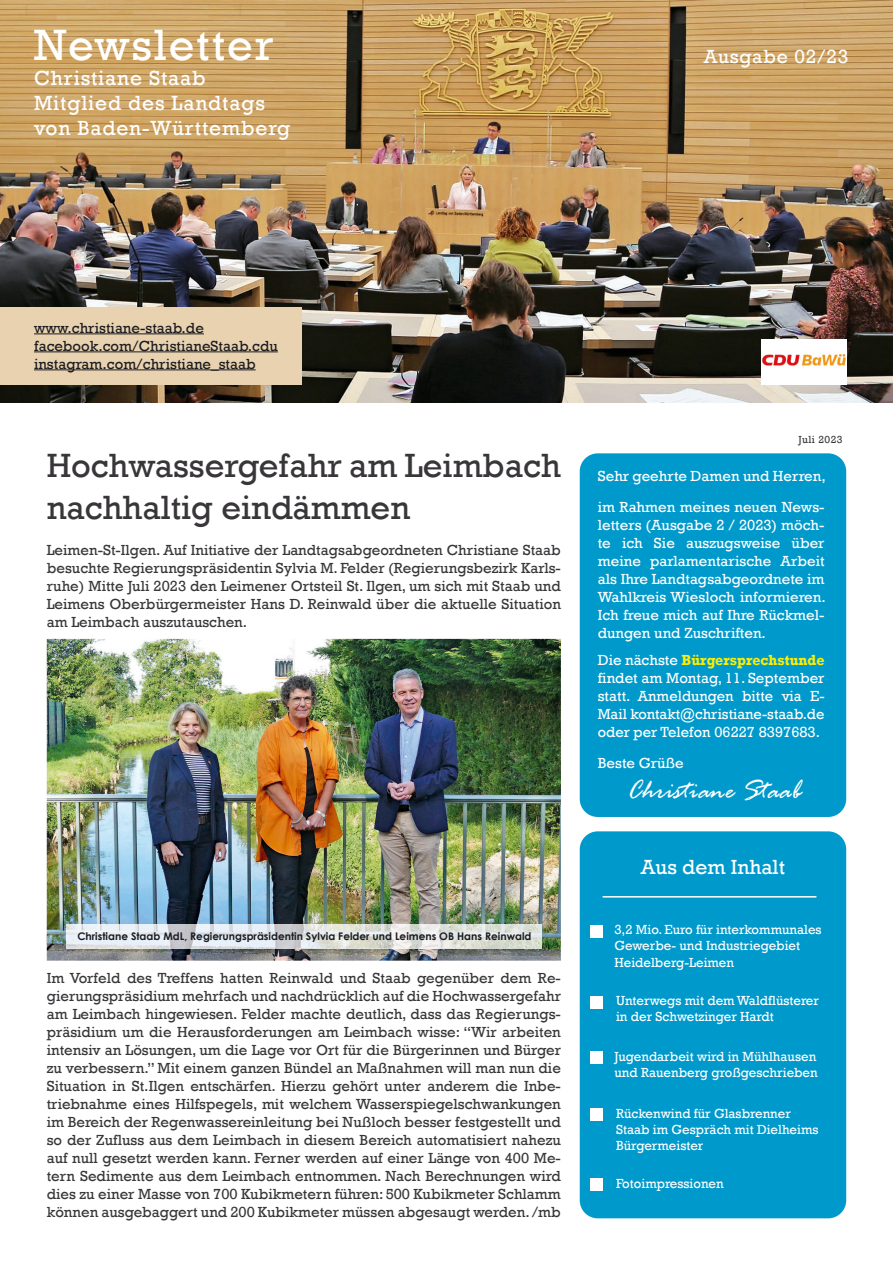
<style>
.page{position:relative;width:893px;height:1263px;background:#fff}
.page>*{position:absolute;margin:0;border:0;box-sizing:border-box;transform-origin:0 0}
.t1{font:45px "Rockwell";letter-spacing:.04em;color:#fff}
.t2{font:34.5px/41.4px "Rockwell";color:#39363a}
.t3{font:italic 28.5px "Rage";color:#fff}
.t4{font:21px/25.2px "Rockwell";letter-spacing:.04em;color:#fff}
.t5{font:21px "Rockwell";color:#fff}
.t6{font:19.5px "Rockwell";letter-spacing:.04em;color:#fff}
.t7{font:15px/18px "Rockwell";color:#39363a;text-align:justify}
.t8{font:15px/18px "Rockwell";color:#fff;text-align:justify}
.t9{font:15px/18px "Rockwell";color:#1b1c20}
.t10{font:13.5px/16.2px "Rockwell";color:#fff}
.t11{font:700 10.5px "Century Gothic";color:#1b1c20}
.t12{font:10.5px "Rockwell";letter-spacing:.04em;color:#39363a}
.s1{font-weight:700;color:#ffed00}
</style>
<div class="page">
<div style="left:580px;top:831px;width:266px;height:387px;background:#0099cb;border-radius:18px"></div>
<div style="left:590px;top:925px;width:13px;height:12px;background:#fff"></div>
<div style="left:580px;top:453px;width:266px;height:364px;background:#0099cb;border-radius:18px"></div>
<div style="left:590px;top:996px;width:12px;height:12px;background:#fff"></div>
<div style="left:590px;top:1051px;width:13px;height:13px;background:#fff"></div>
<div style="left:590px;top:1108px;width:13px;height:13px;background:#fff"></div>
<img style="left:0;top:0;width:893px;height:403px">
<div style="left:590px;top:1178px;width:13px;height:13px;background:#fff"></div>
<hr style="left:603px;top:896px;width:213px;height:1px;background:#fff">
<div style="left:0;top:307px;width:302px;height:78px;background:#e9d2b0"></div>
<hr style="left:34px;top:333px;width:170px;height:1px;background:#1b1c20">
<hr style="left:34px;top:351px;width:244px;height:1px;background:#1b1c20">
<hr style="left:34px;top:369px;width:222px;height:1px;background:#1b1c20">
<img style="left:47px;top:639px;width:514px;height:322px">
<img style="left:761px;top:339px;width:85px;height:46px">
<img style="left:67px;top:925px;width:475px;height:24px">
<h1 class="t1" style="left:34px;top:19px;width:241px">Newsletter</h1>
<h3 class="t4" style="left:34px;top:66px;width:258px">Christiane Staab<br>Mitglied des Landtags von Baden-Württemberg</h3>
<h3 class="t6" style="left:704px;top:45px;width:146px">Ausgabe 02/23</h3>
<p class="t9" style="left:34px;top:319px;width:245px">www.christiane-staab.de facebook.com/ChristianeStaab.cdu instagram.com/christiane_staab</p>
<h2 class="t2" style="left:47px;top:445px;width:516px">Hochwassergefahr am Leimbach nachhaltig eindämmen</h2>
<p class="t7" style="left:47px;top:541px;width:516px">Leimen-St-Ilgen. Auf Initiative der Landtagsabgeordneten Christiane Staab besuchte Regierungspräsidentin Sylvia M. Felder (Regierungsbezirk Karls&shy;ruhe) Mitte Juli 2023 den Leimener Ortsteil St. Ilgen, um sich mit Staab und Leimens Oberbürgermeister Hans D. Reinwald über die aktuelle Situation am Leimbach auszutauschen.</p>
<p class="t11" style="left:77px;top:928px;width:456px">Christiane Staab MdL, Regierungspräsidentin Sylvia Felder und Leimens OB Hans Reinwald</p>
<p class="t7" style="left:47px;top:969px;width:516px">Im Vorfeld des Treffens hatten Reinwald und Staab gegenüber dem Re&shy;gierungspräsidium mehrfach und nachdrücklich auf die Hochwassergefahr am Leimbach hingewiesen. Felder machte deutlich, dass das Regierungs&shy;präsidium um die Herausforderungen am Leimbach wisse: “Wir arbeiten intensiv an Lösungen, um die Lage vor Ort für die Bürgerinnen und Bürger zu verbessern.” Mit einem ganzen Bündel an Maßnahmen will man nun die Situation in St.Ilgen entschärfen. Hierzu gehört unter anderem die Inbe&shy;triebnahme eines Hilfspegels, mit welchem Wasserspiegelschwankungen im Bereich der Regenwassereinleitung bei Nußloch besser festgestellt und so der Zufluss aus dem Leimbach in diesem Bereich automatisiert nahezu auf null gesetzt werden kann. Ferner werden auf einer Länge von 400 Me&shy;tern Sedimente aus dem Leimbach entnommen. Nach Berechnungen wird dies zu einer Masse von 700 Kubikmetern führen: 500 Kubikmeter Schlamm können ausgebaggert und 200 Kubikmeter müssen abgesaugt werden. /mb</p>
<p class="t12" style="left:799px;top:433px;width:45px">Juli 2023</p>
<p class="t8" style="left:598px;top:461px;width:229px;line-height:30.6px">Sehr geehrte Damen und Herren, im Rahmen meines neuen News-</p>
<p class="t8" style="left:598px;top:516px;width:229px">letters (Ausgabe 2 / 2023) möch&shy;te ich Sie auszugsweise über meine parlamentarische Arbeit als Ihre Landtagsabgeordnete im Wahlkreis Wiesloch informieren.<br>Ich freue mich auf Ihre Rückmel&shy;dungen und Zuschriften.</p>
<p class="t8" style="left:598px;top:651px;width:228px">Die nächste <span class="s1">Bürgersprechstunde </span>findet am Montag, 11. September statt. Anmeldungen bitte via E-Mail kontakt@christiane-staab.de oder per Telefon 06227 8397683.</p>
<p class="t8" style="left:598px;top:754px;width:88px">Beste Grüße</p>
<h3 class="t3" style="left:627px;top:775px;width:175px">Christiane Staab</h3>
<h3 class="t5" style="left:641px;top:854px;width:146px">Aus dem Inhalt</h3>
<p class="t10" style="left:614px;top:922px;width:209px">3,2 Mio. Euro für interkommunales<br>Gewerbe- und Industriegebiet<br>Heidelberg-Leimen</p>
<p class="t10" style="left:616px;top:993px;width:204px">Unterwegs mit dem Waldflüsterer in der Schwetzinger Hardt</p>
<p class="t10" style="left:614px;top:1048px;width:205px">Jugendarbeit wird in Mühlhausen und Rauenberg großgeschrieben</p>
<p class="t10" style="left:616px;top:1105px;width:204px">Rückenwind für Glasbrenner<br>Staab im Gespräch mit Dielheims<br>Bürgermeister</p>
<p class="t10" style="left:616px;top:1175px;width:109px">Fotoimpressionen</p>
</div>
